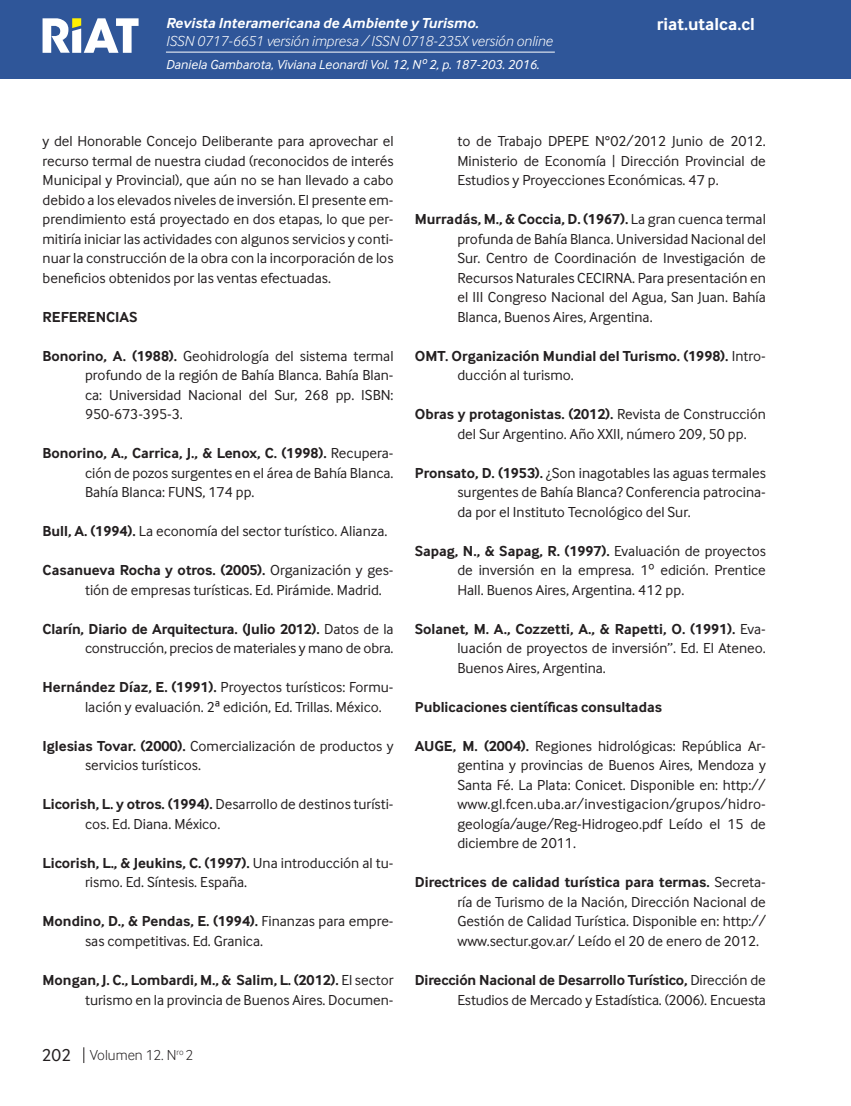
<style>
.page{position:relative;width:851px;height:1106px;background:#fff}
.page>*{position:absolute;margin:0;border:0;box-sizing:border-box;transform-origin:0 0}
.t1{font:700 18px "Inter Face";color:#fff}
.Cuerpo_de_Texto{font:15px/19.5px "Inter Face";color:#231f20;text-align:justify}
.Cuerpo_de_Texto-2{font:700 15px/19.5px "Inter Face";color:#231f20}
.t2{font:italic 300 15px "Inter Face";color:#fff}
.t3{font:italic 700 15px "Inter Face";color:#fff}
.t4{font:300 15px "Inter Face";color:#231f20}
.Cuño_de_pagina{font:italic 13.5px "Inter Face";color:#fff}
.s1{font-weight:700}
.s2{font-weight:400;font-size:18px}
.s3{font-weight:400}
</style>
<div class="page">
<div style="left:0;top:0;width:850px;height:79px;background:#2f5699"></div>
<hr style="left:850px;top:0;width:1px;height:79px;background:#2f5699">
<hr style="left:166px;top:52px;width:388px;height:1px;background:#fff">
<svg style="left:43px;top:18px;width:95px;height:35px"></svg>
<svg style="left:83px;top:1047px;width:1px;height:16px"></svg>
<p class="t3" style="left:166px;top:15px;width:314px">Revista Interamericana de Ambiente y Turismo.</p>
<p class="t2" style="left:166px;top:33px;width:388px">ISSN 0717-6651 versión impresa / ISSN 0718-235X versión online</p>
<p class="Cuño_de_pagina" style="left:166px;top:56px;width:375px">Daniela Gambarota, Viviana Leonardi Vol. 12, Nº 2, p. 187-203. 2016.</p>
<p class="t1" style="left:656px;top:14px;width:99px">riat.utalca.cl</p>
<p class="Cuerpo_de_Texto" style="left:43px;top:131px;width:352px">y del Honorable Concejo Deliberante para aprovechar el recurso termal de nuestra ciudad (reconocidos de interés Municipal y Provincial), que aún no se han llevado a cabo debido a los elevados niveles de inversión. El presente em&shy;prendimiento está proyectado en dos etapas, lo que per&shy;mitiría iniciar las actividades con algunos servicios y conti&shy;nuar la construcción de la obra con la incorporación de los beneficios obtenidos por las ventas efectuadas.</p>
<p class="Cuerpo_de_Texto-2" style="left:43px;top:307px;width:97px">REFERENCIAS</p>
<p class="Cuerpo_de_Texto" style="left:85px;top:346px;width:310px;text-indent:-43px"><span class="s1">Bonorino, A. (1988).</span> Geohidrología del sistema termal profundo de la región de Bahía Blanca. Bahía Blan&shy;ca: Universidad Nacional del Sur, 268 pp. ISBN:<br>950-673-395-3.</p>
<p class="Cuerpo_de_Texto" style="left:85px;top:443px;width:310px;text-indent:-43px"><span class="s1">Bonorino, A., Carrica, J., &amp; Lenox, C. (1998).</span> Recupera&shy;ción de pozos surgentes en el área de Bahía Blanca.<br>Bahía Blanca: FUNS, 174 pp.</p>
<p class="Cuerpo_de_Texto" style="left:43px;top:521px;width:346px"><span class="s1">Bull, A. (1994).</span> La economía del sector turístico. Alianza.</p>
<p class="Cuerpo_de_Texto" style="left:85px;top:560px;width:310px;text-indent:-43px"><span class="s1">Casanueva Rocha y otros. (2005).</span> Organización y ges&shy;tión de empresas turísticas. Ed. Pirámide. Madrid.</p>
<p class="Cuerpo_de_Texto" style="left:43px;top:619px;width:352px;text-align:right"><span class="s1">Clarín, Diario de Arquitectura. (Julio 2012).</span> Datos de la construcción, precios de materiales y mano de obra.</p>
<p class="Cuerpo_de_Texto" style="left:85px;top:677px;width:310px;text-indent:-43px"><span class="s1">Hernández Díaz, E. (1991).</span> Proyectos turísticos: Formu&shy;lación y evaluación. 2ª edición, Ed. Trillas. México.</p>
<p class="Cuerpo_de_Texto" style="left:85px;top:736px;width:310px;text-indent:-43px"><span class="s1">Iglesias Tovar. (2000).</span> Comercialización de productos y servicios turísticos.</p>
<p class="Cuerpo_de_Texto" style="left:85px;top:794px;width:310px;text-indent:-43px"><span class="s1">Licorish, L. y otros. (1994).</span> Desarrollo de destinos turísti&shy;cos. Ed. Diana. México.</p>
<p class="Cuerpo_de_Texto" style="left:85px;top:853px;width:310px;text-indent:-43px"><span class="s1">Licorish, L., &amp; Jeukins, C. (1997).</span> Una introducción al tu&shy;rismo. Ed. Síntesis. España.</p>
<p class="Cuerpo_de_Texto" style="left:85px;top:911px;width:310px;text-indent:-43px"><span class="s1">Mondino, D., &amp; Pendas, E. (1994).</span> Finanzas para empre&shy;sas competitivas. Ed. Granica.</p>
<p class="Cuerpo_de_Texto" style="left:43px;top:970px;width:352px;text-align:right"><span class="s1">Mongan, J. C., Lombardi, M., &amp; Salim, L. (2012).</span> El sector turismo en la provincia de Buenos Aires. Documen-</p>
<p class="t4" style="left:42px;top:1046px;width:153px"><span class="s2">202</span> Volumen 12. N<sup>ro</sup> 2</p>
<p class="Cuerpo_de_Texto" style="left:457px;top:131px;width:310px">to de Trabajo DPEPE N°02/2012 Junio de 2012.<br>Ministerio de Economía | Dirección Provincial de Estudios y Proyecciones Económicas. 47 p.</p>
<p class="Cuerpo_de_Texto" style="left:457px;top:209px;width:310px;text-indent:-43px"><span class="s1">Murradás, M., &amp; Coccia, D. (1967).</span> La gran cuenca termal profunda de Bahía Blanca. Universidad Nacional del Sur. Centro de Coordinación de Investigación de Recursos Naturales CECIRNA. Para presentación en el III Congreso Nacional del Agua, San Juan. Bahía Blanca, Buenos Aires, Argentina.</p>
<p class="Cuerpo_de_Texto-2" style="left:457px;top:346px;width:310px;text-indent:-43px">OMT. Organización Mundial del Turismo. (1998). <span class="s3">Intro&shy;ducción al turismo.</span></p>
<p class="Cuerpo_de_Texto" style="left:457px;top:404px;width:310px;text-indent:-43px"><span class="s1">Obras y protagonistas. (2012).</span> Revista de Construcción del Sur Argentino. Año XXII, número 209, 50 pp.</p>
<p class="Cuerpo_de_Texto" style="left:457px;top:463px;width:310px;text-indent:-43px"><span class="s1">Pronsato, D. (1953).</span> ¿Son inagotables las aguas termales surgentes de Bahía Blanca? Conferencia patrocina&shy;da por el Instituto Tecnológico del Sur.</p>
<p class="Cuerpo_de_Texto" style="left:457px;top:541px;width:310px;text-indent:-43px"><span class="s1">Sapag, N., &amp; Sapag, R. (1997).</span> Evaluación de proyectos de inversión en la empresa. 1º edición. Prentice Hall. Buenos Aires, Argentina. 412 pp.</p>
<p class="Cuerpo_de_Texto" style="left:457px;top:619px;width:310px;text-indent:-43px"><span class="s1">Solanet, M. A., Cozzetti, A., &amp; Rapetti, O. (1991).</span> Eva&shy;luación de proyectos de inversión”. Ed. El Ateneo.<br>Buenos Aires, Argentina.</p>
<p class="Cuerpo_de_Texto-2" style="left:415px;top:697px;width:249px">Publicaciones científicas consultadas</p>
<p class="Cuerpo_de_Texto" style="left:457px;top:736px;width:310px;text-indent:-43px"><span class="s1">AUGE, M. (2004).</span> Regiones hidrológicas: República Ar&shy;gentina y provincias de Buenos Aires, Mendoza y Santa Fé. La Plata: Conicet. Disponible en: http:// www.gl.fcen.uba.ar/investigacion/grupos/hidro&shy;geología/auge/Reg-Hidrogeo.pdf Leído el 15 de diciembre de 2011.</p>
<p class="Cuerpo_de_Texto" style="left:457px;top:872px;width:310px;text-indent:-43px"><span class="s1">Directrices de calidad turística para termas.</span> Secreta&shy;ría de Turismo de la Nación, Dirección Nacional de Gestión de Calidad Turística. Disponible en: http:// www.sectur.gov.ar/ Leído el 20 de enero de 2012.</p>
<p class="Cuerpo_de_Texto" style="left:415px;top:970px;width:352px;text-align:right"><span class="s1">Dirección Nacional de Desarrollo Turístico,</span> Dirección de<br>Estudios de Mercado y Estadística. (2006). Encuesta</p>
</div>
